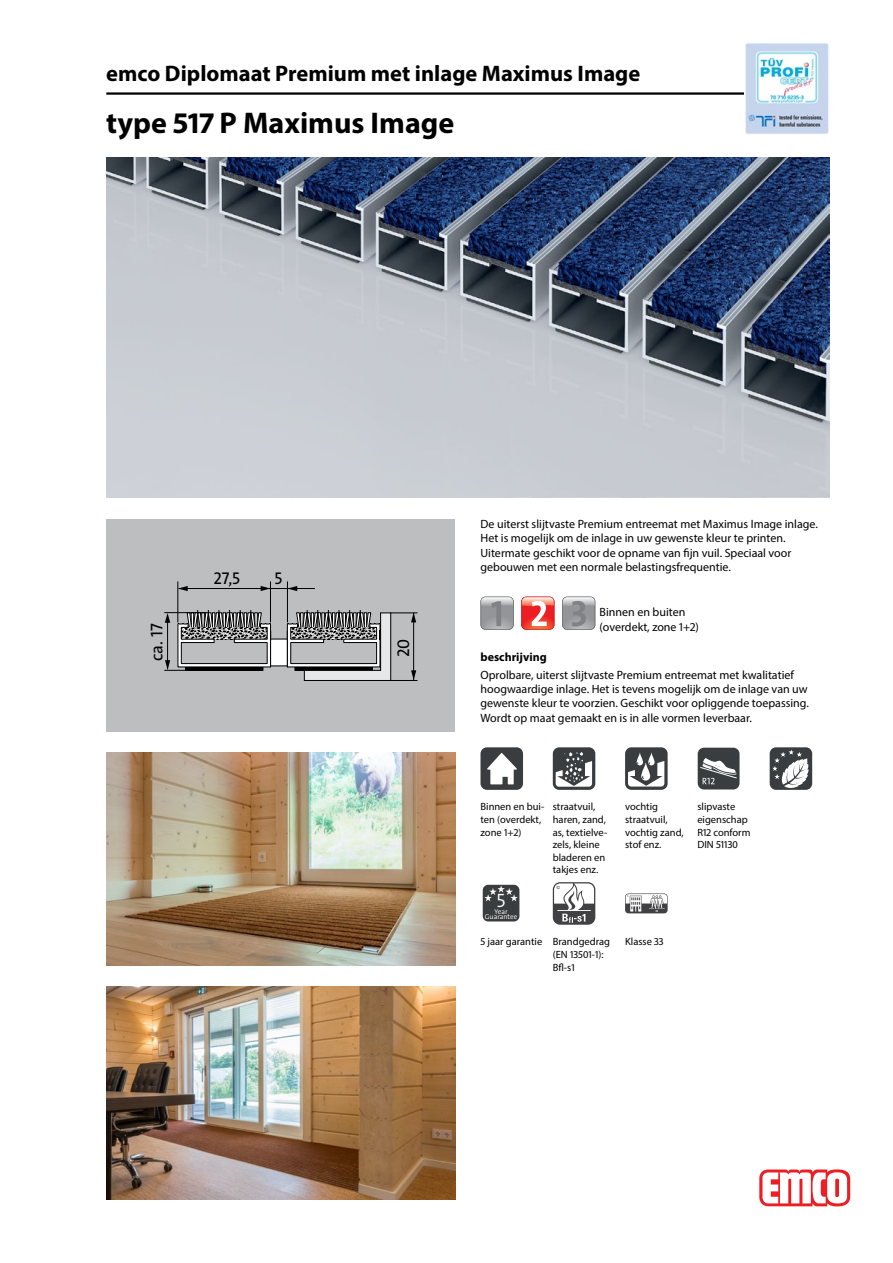
<style>
.page{position:relative;width:893px;height:1263px;background:#fff}
.page>*{position:absolute;margin:0;border:0;box-sizing:border-box;transform-origin:0 0}
.typ_bau{font:700 30px "Myriad Pro";color:#000}
.titel1_em_bau{font:700 22.5px "Myriad Pro";color:#000}
.BILDR{font:300 19.5px "The Sans Os F";color:#fff}
.BILDR-2{font:17.1px "The Sans Os F";color:#000}
.fliesstext_bau{font:12px/14.4px "Myriad Pro";color:#000}
.Stoerer{font:12px/14.4px "Myriad Pro";color:#000}
.fliesstext_bold_bau{font:700 12px "Myriad Pro";color:#000}
.mouseovertext_bau{font:10.5px/12.6px "Myriad Pro";color:#000}
.BILDR-3{font:300 7.05px/5.2px "The Sans Os F";color:#fff;text-align:center}
</style>
<div class="page">
<img style="left:106px;top:157px;width:723px;height:340px">
<hr style="left:106px;top:92px;width:723px;height:3px;background:#000">
<svg style="left:759px;top:1169px;width:91px;height:37px"></svg>
<img style="left:744px;top:43px;width:85px;height:92px">
<div style="left:106px;top:519px;width:349px;height:212px;background:#bcbec0"></div>
<div style="left:271px;top:639px;width:16px;height:27px;background:#fff"></div>
<hr style="left:179px;top:588px;width:91px;height:1px;background:#000">
<svg style="left:261px;top:586px;width:7px;height:5px"></svg>
<svg style="left:178px;top:586px;width:10px;height:5px"></svg>
<svg style="left:289px;top:586px;width:8px;height:5px"></svg>
<hr style="left:177px;top:582px;width:1px;height:40px;background:#000">
<hr style="left:287px;top:582px;width:1px;height:40px;background:#000">
<hr style="left:270px;top:582px;width:1px;height:40px;background:#000">
<svg style="left:165px;top:610px;width:106px;height:61px"></svg>
<hr style="left:270px;top:588px;width:45px;height:1px;background:#000">
<svg style="left:286px;top:610px;width:131px;height:71px"></svg>
<img style="left:106px;top:753px;width:349px;height:212px">
<img style="left:106px;top:986px;width:349px;height:213px">
<svg style="left:521px;top:597px;width:33px;height:33px"></svg>
<svg style="left:562px;top:597px;width:33px;height:33px"></svg>
<svg style="left:480px;top:597px;width:34px;height:33px"></svg>
<div style="left:480px;top:747px;width:43px;height:43px;background:#3a3d40;border-radius:6px"></div>
<svg style="left:487px;top:753px;width:30px;height:31px"></svg>
<div style="left:553px;top:747px;width:42px;height:43px;background:#3a3d40;border-radius:6px"></div>
<svg style="left:556px;top:752px;width:36px;height:35px"></svg>
<div style="left:625px;top:747px;width:43px;height:43px;background:linear-gradient(to right,#3a3d40,#3a3d40);border-radius:6px"></div>
<svg style="left:628px;top:752px;width:36px;height:34px"></svg>
<div style="left:698px;top:748px;width:41px;height:41px;background:#3a3d40;border-radius:6px"></div>
<svg style="left:700px;top:758px;width:37px;height:26px"></svg>
<div style="left:770px;top:747px;width:42px;height:43px;background:#3a3d40;border-radius:6px"></div>
<svg style="left:772px;top:750px;width:37px;height:38px"></svg>
<div style="left:483px;top:885px;width:36px;height:36px;background:#3a3d40;border-radius:5px"></div>
<svg style="left:484px;top:885px;width:34px;height:16px"></svg>
<svg style="left:553px;top:882px;width:42px;height:43px"></svg>
<svg style="left:625px;top:893px;width:43px;height:20px"></svg>
<p class="titel1_em_bau" style="left:106px;top:59px;width:535px">emco Diplomaat Premium met inlage Maximus Image</p>
<p class="typ_bau" style="left:106px;top:103px;width:349px">type 517 P Maximus Image</p>
<p class="BILDR-2" style="left:146px;top:661px;width:39px;rotate:-90deg">ca. 17</p>
<p class="BILDR-2" style="left:214px;top:567px;width:28px">27,5</p>
<p class="BILDR-2" style="left:275px;top:567px;width:9px">5</p>
<p class="BILDR-2" style="left:392px;top:657px;width:20px;rotate:-90deg">20</p>
<p class="Stoerer" style="left:480px;top:516px;width:339px">De uiterst slijtvaste Premium entreemat met Maximus Image inlage.<br>Het is mogelijk om de inlage in uw gewenste kleur te printen.<br>Uitermate geschikt voor de opname van fijn vuil. Speciaal voor gebouwen met een normale belastingsfrequentie.</p>
<p class="fliesstext_bau" style="left:600px;top:605px;width:101px">Binnen en buiten (overdekt, zone 1+2)</p>
<p class="fliesstext_bold_bau" style="left:480px;top:649px;width:68px">beschrijving</p>
<p class="fliesstext_bau" style="left:480px;top:667px;width:330px">Oprolbare, uiterst slijtvaste Premium entreemat met kwalitatief hoogwaardige inlage. Het is tevens mogelijk om de inlage van uw gewenste kleur te voorzien. Geschikt voor opliggende toepassing.<br>Wordt op maat gemaakt en is in alle vormen leverbaar.</p>
<p class="mouseovertext_bau" style="left:480px;top:800px;width:65px">Binnen en bui&shy;ten (overdekt, zone 1+2)</p>
<p class="mouseovertext_bau" style="left:553px;top:800px;width:56px">straatvuil, haren, zand, as, textielve&shy;zels, kleine bladeren en takjes enz.</p>
<p class="mouseovertext_bau" style="left:625px;top:800px;width:60px">vochtig straatvuil, vochtig zand, stof enz.</p>
<p class="mouseovertext_bau" style="left:697px;top:800px;width:55px">slipvaste eigenschap<br>R12 conform<br>DIN 51130</p>
<p class="BILDR" style="left:497px;top:888px;width:10px">5</p>
<p class="BILDR-3" style="left:485px;top:909px;width:34px">Year<br>Guarantee</p>
<p class="mouseovertext_bau" style="left:480px;top:935px;width:63px">5 jaar garantie</p>
<p class="mouseovertext_bau" style="left:553px;top:935px;width:59px">Brandgedrag (EN 13501-1):<br>Bfl-s1</p>
<p class="mouseovertext_bau" style="left:625px;top:935px;width:40px">Klasse 33</p>
</div>
